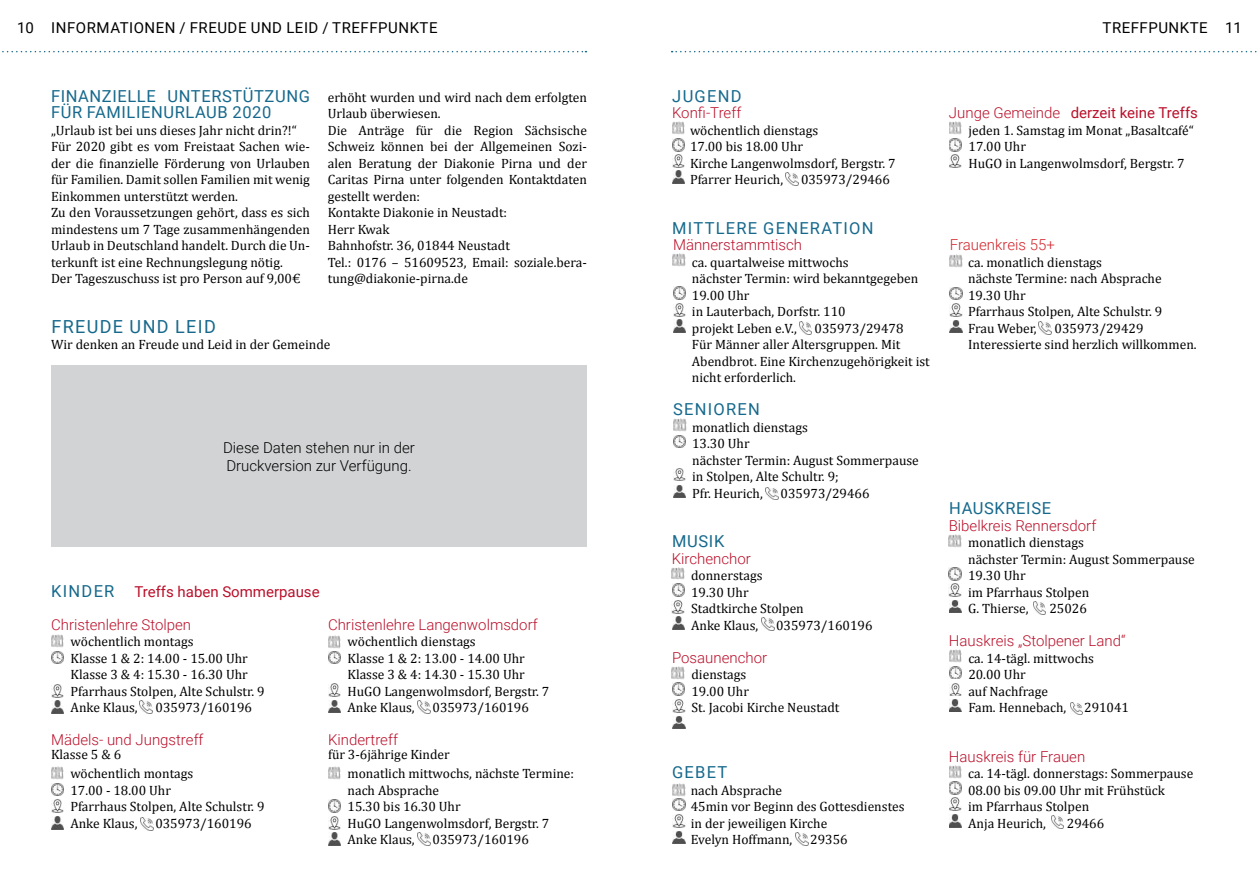
<style>
.page{position:relative;width:1259px;height:893px;background:#fff}
.page>*{position:absolute;margin:0;border:0;box-sizing:border-box;transform-origin:0 0}
.t1{font:18px "Roboto";letter-spacing:.075em;color:#16698c}
.t2{font:16.5px/16.5px "Roboto";letter-spacing:.035em;color:#16698c}
.t3{font:16.5px "Roboto";letter-spacing:.075em;color:#16698c}
.t4{font:300 15px "Roboto";color:#ba102a}
.t5{font:15px "Roboto";letter-spacing:.035em;color:#000}
.t6{font:300 15px/18px "Roboto";color:#000}
.t7{font:15px "Roboto";color:#ba102a}
.t8{font:300 15px "Roboto";color:#d2232a}
.t9{font:13.5px/16.5px "Cambria";color:#000}
</style>
<div class="page">
<div style="left:51px;top:366px;width:536px;height:181px;background:#d1d3d4"></div>
<svg style="left:2px;top:51px;width:584px;height:1px"></svg>
<svg style="left:671px;top:51px;width:586px;height:1px"></svg>
<svg style="left:328px;top:800px;width:13px;height:45px"></svg>
<svg style="left:328px;top:767px;width:13px;height:12px"></svg>
<svg style="left:417px;top:833px;width:13px;height:12px"></svg>
<svg style="left:51px;top:767px;width:13px;height:62px"></svg>
<svg style="left:141px;top:818px;width:12px;height:13px"></svg>
<svg style="left:51px;top:635px;width:13px;height:29px"></svg>
<svg style="left:51px;top:684px;width:13px;height:29px"></svg>
<svg style="left:140px;top:701px;width:12px;height:12px"></svg>
<svg style="left:328px;top:635px;width:13px;height:29px"></svg>
<svg style="left:328px;top:683px;width:13px;height:30px"></svg>
<svg style="left:417px;top:701px;width:13px;height:12px"></svg>
<svg style="left:949px;top:122px;width:12px;height:45px"></svg>
<svg style="left:672px;top:122px;width:13px;height:62px"></svg>
<svg style="left:786px;top:172px;width:12px;height:13px"></svg>
<svg style="left:948px;top:535px;width:13px;height:12px"></svg>
<svg style="left:949px;top:567px;width:12px;height:46px"></svg>
<svg style="left:1033px;top:601px;width:13px;height:13px"></svg>
<svg style="left:1070px;top:703px;width:12px;height:11px"></svg>
<svg style="left:949px;top:650px;width:12px;height:61px"></svg>
<svg style="left:949px;top:765px;width:12px;height:62px"></svg>
<svg style="left:1051px;top:815px;width:13px;height:13px"></svg>
<svg style="left:761px;top:618px;width:13px;height:13px"></svg>
<svg style="left:672px;top:567px;width:13px;height:63px"></svg>
<svg style="left:672px;top:667px;width:13px;height:62px"></svg>
<svg style="left:950px;top:254px;width:12px;height:13px"></svg>
<svg style="left:949px;top:287px;width:13px;height:46px"></svg>
<svg style="left:1039px;top:322px;width:12px;height:12px"></svg>
<svg style="left:673px;top:254px;width:12px;height:13px"></svg>
<svg style="left:673px;top:287px;width:13px;height:46px"></svg>
<svg style="left:799px;top:321px;width:13px;height:13px"></svg>
<svg style="left:766px;top:487px;width:12px;height:13px"></svg>
<svg style="left:673px;top:418px;width:13px;height:30px"></svg>
<svg style="left:673px;top:468px;width:13px;height:30px"></svg>
<svg style="left:672px;top:784px;width:13px;height:60px"></svg>
<svg style="left:795px;top:832px;width:13px;height:13px"></svg>
<p class="t5" style="left:17px;top:17px;width:18px">10</p>
<p class="t5" style="left:51px;top:17px;width:388px">INFORMATIONEN / FREUDE UND LEID / TREFFPUNKTE</p>
<p class="t5" style="left:1102px;top:17px;width:107px">TREFFPUNKTE</p>
<p class="t5" style="left:1225px;top:17px;width:18px">11</p>
<p class="t2" style="left:51px;top:87px;width:260px">FINANZIELLE UNTERSTÜTZUNG<br>FÜR FAMILIENURLAUB 2020</p>
<p class="t9" style="left:51px;top:122px;width:260px">„Urlaub ist bei uns dieses Jahr nicht drin?!“ Für 2020 gibt es vom Freistaat Sachen wie&shy;der die finanzielle Förderung von Urlauben für Familien. Damit sollen Familien mit wenig Einkommen unterstützt werden.<br>Zu den Voraussetzungen gehört, dass es sich mindestens um 7 Tage zusammenhängenden Urlaub in Deutschland handelt. Durch die Un&shy;terkunft ist eine Rechnungslegung nötig.<br>Der Tageszuschuss ist pro Person auf 9,00€</p>
<h1 class="t1" style="left:51px;top:314px;width:166px">FREUDE UND LEID</h1>
<p class="t9" style="left:328px;top:89px;width:261px">erhöht wurden und wird nach dem erfolgten<br>Urlaub überwiesen.<br>Die Anträge für die Region Sächsische<br>Schweiz können bei der Allgemeinen Sozi&shy;alen Beratung der Diakonie Pirna und der<br>Caritas Pirna unter folgenden Kontaktdaten gestellt werden:<br>Kontakte Diakonie in Neustadt:<br>Herr Kwak<br>Bahnhofstr. 36, 01844 Neustadt<br>Tel.: 0176 – 51609523, Email: soziale.bera&shy;tung@diakonie-pirna.de</p>
<p class="t9" style="left:51px;top:336px;width:281px">Wir denken an Freude und Leid in der Gemeinde</p>
<p class="t6" style="left:223px;top:438px;width:193px">Diese Daten stehen nur in der<br>Druckversion zur Verfügung.</p>
<p class="t2" style="left:51px;top:582px;width:65px">KINDER</p>
<p class="t7" style="left:134px;top:581px;width:187px">Treffs haben Sommerpause</p>
<p class="t4" style="left:51px;top:614px;width:142px">Christenlehre Stolpen</p>
<p class="t9" style="left:71px;top:633px;width:196px">wöchentlich montags<br>Klasse 1 &amp; 2: 14.00 - 15.00 Uhr<br>Klasse 3 &amp; 4: 15.30 - 16.30 Uhr<br>Pfarrhaus Stolpen, Alte Schulstr. 9<br>Anke Klaus,</p>
<p class="t9" style="left:156px;top:699px;width:98px">035973/160196</p>
<p class="t4" style="left:51px;top:729px;width:154px">Mädels- und Jungstreff</p>
<p class="t9" style="left:70px;top:744px;width:124px;line-height:19.5px;text-indent:-19px">Klasse 5 &amp; 6 wöchentlich montags</p>
<p class="t9" style="left:70px;top:782px;width:196px">17.00 - 18.00 Uhr<br>Pfarrhaus Stolpen, Alte Schulstr. 9<br>Anke Klaus,</p>
<p class="t9" style="left:155px;top:815px;width:98px">035973/160196</p>
<p class="t4" style="left:328px;top:614px;width:211px">Christenlehre Langenwolmsdorf</p>
<p class="t9" style="left:347px;top:633px;width:203px">wöchentlich dienstags<br>Klasse 1 &amp; 2: 13.00 - 14.00 Uhr<br>Klasse 3 &amp; 4: 14.30 - 15.30 Uhr<br>HuGO Langenwolmsdorf, Bergstr. 7<br>Anke Klaus,</p>
<p class="t9" style="left:432px;top:699px;width:98px">035973/160196</p>
<p class="t4" style="left:328px;top:729px;width:71px">Kindertreff</p>
<p class="t9" style="left:328px;top:746px;width:123px">für 3-6jährige Kinder</p>
<p class="t9" style="left:347px;top:765px;width:228px">monatlich mittwochs, nächste Termine: nach Absprache<br>15.30 bis 16.30 Uhr<br>HuGO Langenwolmsdorf, Bergstr. 7<br>Anke Klaus,</p>
<p class="t9" style="left:432px;top:831px;width:98px">035973/160196</p>
<p class="t2" style="left:672px;top:87px;width:71px">JUGEND</p>
<p class="t4" style="left:672px;top:102px;width:71px">Konfi-Treff</p>
<p class="t9" style="left:690px;top:122px;width:207px">wöchentlich dienstags<br>17.00 bis 18.00 Uhr<br>Kirche Langenwolmsdorf, Bergstr. 7<br>Pfarrer Heurich,</p>
<p class="t9" style="left:801px;top:171px;width:90px">035973/29466</p>
<p class="t3" style="left:672px;top:216px;width:203px">MITTLERE GENERATION</p>
<p class="t4" style="left:673px;top:234px;width:131px">Männerstammtisch</p>
<p class="t9" style="left:692px;top:254px;width:228px">ca. quartalweise mittwochs<br>nächster Termin: wird bekanntgegeben<br>19.00 Uhr<br>in Lauterbach, Dorfstr. 110<br>projekt Leben e.V.,</p>
<p class="t9" style="left:692px;top:320px;width:239px;text-indent:123px">035973/29478<br>Für Männer aller Altersgruppen. Mit<br>Abendbrot. Eine Kirchenzugehörigkeit ist nicht erforderlich.</p>
<p class="t3" style="left:673px;top:398px;width:88px">SENIOREN</p>
<p class="t9" style="left:692px;top:419px;width:228px">monatlich dienstags<br>13.30 Uhr<br>nächster Termin: August Sommerpause in Stolpen, Alte Schultr. 9;<br>Pfr. Heurich,</p>
<p class="t9" style="left:780px;top:485px;width:90px">035973/29466</p>
<p class="t2" style="left:672px;top:532px;width:54px">MUSIK</p>
<p class="t4" style="left:672px;top:548px;width:81px">Kirchenchor</p>
<p class="t9" style="left:691px;top:567px;width:114px">donnerstags<br>19.30 Uhr<br>Stadtkirche Stolpen<br>Anke Klaus,</p>
<p class="t9" style="left:776px;top:617px;width:98px">035973/160196</p>
<p class="t4" style="left:672px;top:647px;width:97px">Posaunenchor</p>
<p class="t9" style="left:691px;top:666px;width:150px">dienstags<br>19.00 Uhr<br>St. Jacobi Kirche Neustadt</p>
<p class="t2" style="left:672px;top:763px;width:57px">GEBET</p>
<p class="t9" style="left:691px;top:782px;width:215px">nach Absprache<br>45min vor Beginn des Gottesdienstes in der jeweiligen Kirche<br>Evelyn Hoffmann,</p>
<p class="t9" style="left:810px;top:831px;width:39px">29356</p>
<p class="t7" style="left:1070px;top:102px;width:129px">derzeit keine Treffs</p>
<p class="t4" style="left:949px;top:102px;width:113px">Junge Gemeinde</p>
<p class="t9" style="left:968px;top:122px;width:227px">jeden 1. Samstag im Monat „Basaltcafé“<br>17.00 Uhr<br>HuGO in Langenwolmsdorf, Bergstr. 7</p>
<p class="t8" style="left:950px;top:234px;width:106px">Frauenkreis 55+</p>
<p class="t9" style="left:968px;top:254px;width:196px">ca. monatlich dienstags<br>nächste Termine: nach Absprache<br>19.30 Uhr<br>Pfarrhaus Stolpen, Alte Schulstr. 9<br>Frau Weber,</p>
<p class="t9" style="left:968px;top:320px;width:230px;text-indent:86px">035973/29429<br>Interessierte sind herzlich willkommen.</p>
<p class="t2" style="left:949px;top:499px;width:103px">HAUSKREISE</p>
<p class="t4" style="left:948px;top:515px;width:149px">Bibelkreis Rennersdorf</p>
<p class="t9" style="left:968px;top:534px;width:228px">monatlich dienstags<br>nächster Termin: August Sommerpause<br>19.30 Uhr<br>im Pfarrhaus Stolpen<br>G. Thierse,</p>
<p class="t9" style="left:1049px;top:600px;width:39px">25026</p>
<p class="t4" style="left:949px;top:630px;width:178px">Hauskreis „Stolpener Land“</p>
<p class="t9" style="left:968px;top:650px;width:127px">ca. 14-tägl. mittwochs<br>20.00 Uhr<br>auf Nachfrage<br>Fam. Hennebach,</p>
<p class="t9" style="left:1084px;top:699px;width:46px">291041</p>
<p class="t4" style="left:949px;top:746px;width:138px">Hauskreis für Frauen</p>
<p class="t9" style="left:968px;top:765px;width:227px">ca. 14-tägl. donnerstags: Sommerpause<br>08.00 bis 09.00 Uhr mit Frühstück<br>im Pfarrhaus Stolpen<br>Anja Heurich,</p>
<p class="t9" style="left:1067px;top:815px;width:39px">29466</p>
</div>
